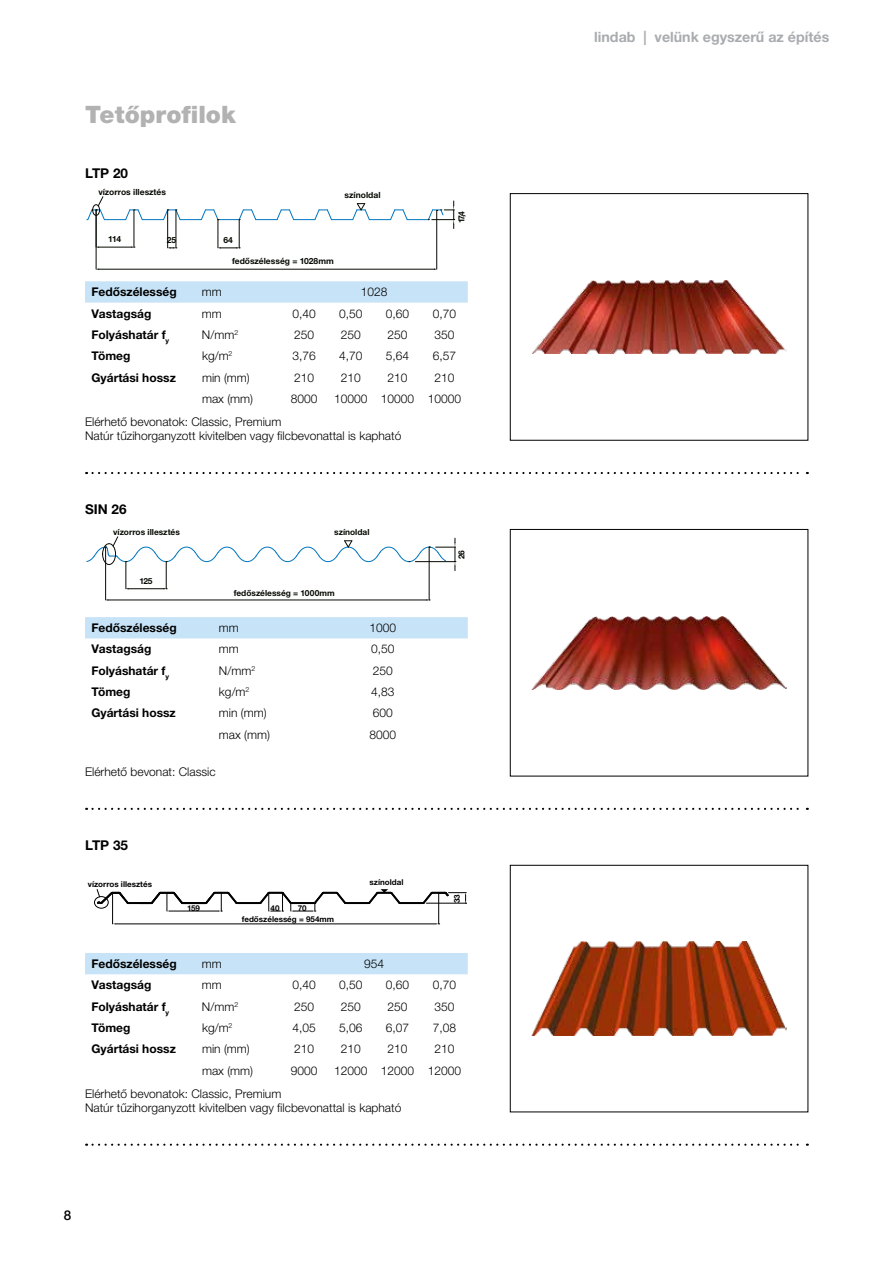
<style>
.page{position:relative;width:893px;height:1263px;background:#fff}
.page>*{position:absolute;margin:0;border:0;box-sizing:border-box;transform-origin:0 0}
.t1{font:900 24px "Helvetica Neue LTH";color:#b3b2b2}
.t2{font:700 14.25px "Helvetica Neue LT Pro";color:#a9acaf}
.t3{font:700 13.5px "Helvetica Neue LTH";color:#000}
.t4{font:500 13.5px "Helvetica Neue LTH";color:#000}
.t5{font:300 12px/14.4px "Helvetica Neue LTH";color:#000}
.t6{font:700 12px "Helvetica Neue LTH";color:#000}
.t7{font:700 8.55px "Helvetica Neue LTH";color:#050a02}
.t8{font:700 8.4px "Helvetica Neue LTH";color:#050a02}
.t9{font:700 8.1px/10.9px "Helvetica Neue LTH";color:#000}
</style>
<div class="page">
<img style="left:532px;top:280px;width:255px;height:73px">
<div style="left:510px;top:193px;width:298px;height:247px;border:1px solid #000"></div>
<img style="left:532px;top:616px;width:255px;height:73px">
<div style="left:510px;top:529px;width:298px;height:247px;border:1px solid #000"></div>
<img style="left:531px;top:941px;width:256px;height:95px">
<div style="left:510px;top:865px;width:298px;height:247px;border:1px solid #000"></div>
<svg style="left:85px;top:281px;width:383px;height:22px;background:#c8e3f7"></svg>
<div style="left:85px;top:953px;width:383px;height:21px;background:#c7e3f7"></div>
<hr style="left:96px;top:210px;width:1px;height:59px;background:#050a02">
<hr style="left:436px;top:211px;width:1px;height:58px;background:#050a02">
<hr style="left:99px;top:269px;width:335px;height:1px;background:#050a02">
<svg style="left:87px;top:196px;width:368px;height:53px"></svg>
<hr style="left:105px;top:547px;width:1px;height:53px;background:#050a02">
<hr style="left:429px;top:547px;width:1px;height:53px;background:#050a02">
<hr style="left:108px;top:600px;width:319px;height:1px;background:#050a02">
<svg style="left:86px;top:536px;width:370px;height:53px"></svg>
<hr style="left:128px;top:902px;width:23px;height:2px;background:#000">
<hr style="left:237px;top:902px;width:23px;height:2px;background:#000">
<hr style="left:346px;top:902px;width:23px;height:2px;background:#000">
<hr style="left:400px;top:902px;width:23px;height:2px;background:#000">
<svg style="left:258px;top:891px;width:90px;height:21px"></svg>
<hr style="left:112px;top:893px;width:1px;height:31px;background:#000">
<hr style="left:438px;top:893px;width:1px;height:31px;background:#000">
<hr style="left:115px;top:924px;width:321px;height:1px;background:#000">
<svg style="left:421px;top:891px;width:46px;height:14px"></svg>
<svg style="left:140px;top:891px;width:99px;height:21px"></svg>
<div style="left:94px;top:896px;width:14px;height:12px;border:1px solid #000;border-radius:50%"></div>
<svg style="left:96px;top:889px;width:34px;height:16px"></svg>
<svg style="left:367px;top:889px;width:35px;height:16px"></svg>
<svg style="left:86px;top:472px;width:722px;height:2px"></svg>
<svg style="left:86px;top:808px;width:722px;height:2px"></svg>
<svg style="left:86px;top:1143px;width:722px;height:3px"></svg>
<div style="left:85px;top:617px;width:383px;height:21px;background:#c7e3f7"></div>
<h1 class="t1" style="left:85px;top:101px;width:152px">Tetőprofilok</h1>
<p class="t3" style="left:85px;top:165px;width:45px">LTP 20</p>
<p class="t7" style="left:98px;top:186px;width:69px">vízorros illesztés</p>
<p class="t7" style="left:345px;top:190px;width:37px">színoldal</p>
<p class="t7" style="left:108px;top:234px;width:14px">114</p>
<p class="t7" style="left:167px;top:235px;width:11px">25</p>
<p class="t7" style="left:223px;top:235px;width:11px">64</p>
<p class="t7" style="left:232px;top:255px;width:103px">fedőszélesség = 1028mm</p>
<p class="t7" style="left:456px;top:223px;width:13px;rotate:-90deg">17,4</p>
<p class="t6" style="left:91px;top:285px;width:87px">Fedőszélesség</p>
<p class="t5" style="left:202px;top:284px;width:21px">mm</p>
<p class="t5" style="left:361px;top:284px;width:28px">1028</p>
<p class="t6" style="left:91px;top:306px;width:61px">Vastagság</p>
<p class="t5" style="left:202px;top:306px;width:21px">mm</p>
<p class="t5" style="left:292px;top:306px;width:25px">0,40</p>
<p class="t5" style="left:339px;top:306px;width:25px">0,50</p>
<p class="t5" style="left:386px;top:306px;width:25px">0,60</p>
<p class="t5" style="left:433px;top:306px;width:25px">0,70</p>
<p class="t6" style="left:91px;top:327px;width:79px">Folyáshatár f<sub>y</sub></p>
<p class="t5" style="left:202px;top:327px;width:38px">N/mm<sup>2</sup></p>
<p class="t5" style="left:294px;top:327px;width:22px">250</p>
<p class="t5" style="left:341px;top:327px;width:22px">250</p>
<p class="t5" style="left:388px;top:327px;width:22px">250</p>
<p class="t5" style="left:434px;top:327px;width:22px">350</p>
<p class="t6" style="left:91px;top:348px;width:41px">Tömeg</p>
<p class="t5" style="left:202px;top:348px;width:32px">kg/m<sup>2</sup></p>
<p class="t5" style="left:292px;top:348px;width:25px">3,76</p>
<p class="t5" style="left:339px;top:348px;width:25px">4,70</p>
<p class="t5" style="left:386px;top:348px;width:25px">5,64</p>
<p class="t5" style="left:433px;top:348px;width:25px">6,57</p>
<p class="t6" style="left:91px;top:370px;width:86px">Gyártási hossz</p>
<p class="t5" style="left:202px;top:370px;width:49px">min (mm)</p>
<p class="t5" style="left:294px;top:370px;width:22px">210</p>
<p class="t5" style="left:341px;top:370px;width:22px">210</p>
<p class="t5" style="left:388px;top:370px;width:22px">210</p>
<p class="t5" style="left:434px;top:370px;width:22px">210</p>
<p class="t5" style="left:202px;top:391px;width:53px">max (mm)</p>
<p class="t5" style="left:291px;top:391px;width:28px">8000</p>
<p class="t5" style="left:334px;top:391px;width:128px">10000 10000 10000</p>
<p class="t5" style="left:85px;top:414px;width:318px">Elérhető bevonatok: Classic, Premium<br>Natúr tűzihorganyzott kivitelben vagy filcbevonattal is kapható</p>
<p class="t3" style="left:85px;top:500px;width:43px">SIN 26</p>
<p class="t8" style="left:113px;top:526px;width:68px">vízorros illesztés</p>
<p class="t8" style="left:334px;top:527px;width:37px">színoldal</p>
<p class="t8" style="left:139px;top:575px;width:15px">125</p>
<p class="t8" style="left:234px;top:588px;width:102px">fedőszélesség = 1000mm</p>
<p class="t6" style="left:91px;top:620px;width:87px">Fedőszélesség</p>
<p class="t5" style="left:219px;top:620px;width:21px">mm</p>
<p class="t5" style="left:369px;top:620px;width:28px">1000</p>
<p class="t6" style="left:91px;top:642px;width:61px">Vastagság</p>
<p class="t5" style="left:219px;top:642px;width:21px">mm</p>
<p class="t5" style="left:371px;top:642px;width:25px">0,50</p>
<p class="t6" style="left:91px;top:663px;width:79px">Folyáshatár f<sub>y</sub></p>
<p class="t5" style="left:219px;top:663px;width:38px">N/mm<sup>2</sup></p>
<p class="t5" style="left:373px;top:663px;width:22px">250</p>
<p class="t6" style="left:91px;top:684px;width:41px">Tömeg</p>
<p class="t5" style="left:219px;top:684px;width:32px">kg/m<sup>2</sup></p>
<p class="t5" style="left:371px;top:684px;width:25px">4,83</p>
<p class="t6" style="left:91px;top:706px;width:86px">Gyártási hossz</p>
<p class="t5" style="left:219px;top:706px;width:49px">min (mm)</p>
<p class="t5" style="left:373px;top:706px;width:22px">600</p>
<p class="t5" style="left:219px;top:727px;width:53px">max (mm)</p>
<p class="t5" style="left:369px;top:727px;width:28px">8000</p>
<p class="t5" style="left:85px;top:764px;width:132px">Elérhető bevonat: Classic</p>
<p class="t3" style="left:85px;top:836px;width:45px">LTP 35</p>
<p class="t9" style="left:88px;top:878px;width:66px">vízorros illesztés</p>
<p class="t9" style="left:370px;top:876px;width:35px">színoldal</p>
<p class="t9" style="left:187px;top:902px;width:14px">159</p>
<p class="t9" style="left:242px;top:902px;width:94px;text-indent:56px">70 fedőszélesség = 954mm</p>
<p class="t9" style="left:271px;top:902px;width:10px">40</p>
<p class="t8" style="left:456px;top:559px;width:11px;rotate:-90deg">26</p>
<p class="t9" style="left:451px;top:903px;width:10px;rotate:-90deg">33</p>
<p class="t6" style="left:91px;top:956px;width:87px">Fedőszélesség</p>
<p class="t5" style="left:202px;top:956px;width:21px">mm</p>
<p class="t5" style="left:364px;top:956px;width:22px">954</p>
<p class="t6" style="left:91px;top:977px;width:61px">Vastagság</p>
<p class="t5" style="left:202px;top:977px;width:21px">mm</p>
<p class="t5" style="left:292px;top:977px;width:25px">0,40</p>
<p class="t5" style="left:339px;top:977px;width:25px">0,50</p>
<p class="t5" style="left:386px;top:977px;width:25px">0,60</p>
<p class="t5" style="left:433px;top:977px;width:25px">0,70</p>
<p class="t6" style="left:91px;top:999px;width:79px">Folyáshatár f<sub>y</sub></p>
<p class="t5" style="left:202px;top:999px;width:38px">N/mm<sup>2</sup></p>
<p class="t5" style="left:294px;top:999px;width:22px">250</p>
<p class="t5" style="left:341px;top:999px;width:22px">250</p>
<p class="t5" style="left:388px;top:999px;width:22px">250</p>
<p class="t5" style="left:434px;top:999px;width:22px">350</p>
<p class="t6" style="left:91px;top:1020px;width:41px">Tömeg</p>
<p class="t5" style="left:202px;top:1020px;width:32px">kg/m<sup>2</sup></p>
<p class="t5" style="left:292px;top:1020px;width:25px">4,05</p>
<p class="t5" style="left:339px;top:1020px;width:25px">5,06</p>
<p class="t5" style="left:386px;top:1020px;width:25px">6,07</p>
<p class="t5" style="left:433px;top:1020px;width:25px">7,08</p>
<p class="t6" style="left:91px;top:1041px;width:86px">Gyártási hossz</p>
<p class="t5" style="left:202px;top:1041px;width:49px">min (mm)</p>
<p class="t5" style="left:294px;top:1041px;width:22px">210</p>
<p class="t5" style="left:341px;top:1041px;width:22px">210</p>
<p class="t5" style="left:388px;top:1041px;width:22px">210</p>
<p class="t5" style="left:434px;top:1041px;width:22px">210</p>
<p class="t5" style="left:202px;top:1063px;width:53px">max (mm)</p>
<p class="t5" style="left:291px;top:1063px;width:28px">9000</p>
<p class="t5" style="left:334px;top:1063px;width:128px">12000 12000 12000</p>
<p class="t5" style="left:85px;top:1086px;width:318px">Elérhető bevonatok: Classic, Premium<br>Natúr tűzihorganyzott kivitelben vagy filcbevonattal is kapható</p>
<p class="t4" style="left:64px;top:1207px;width:9px">8</p>
<p class="t2" style="left:594px;top:28px;width:237px">lindab | velünk egyszerű az építés</p>
</div>
